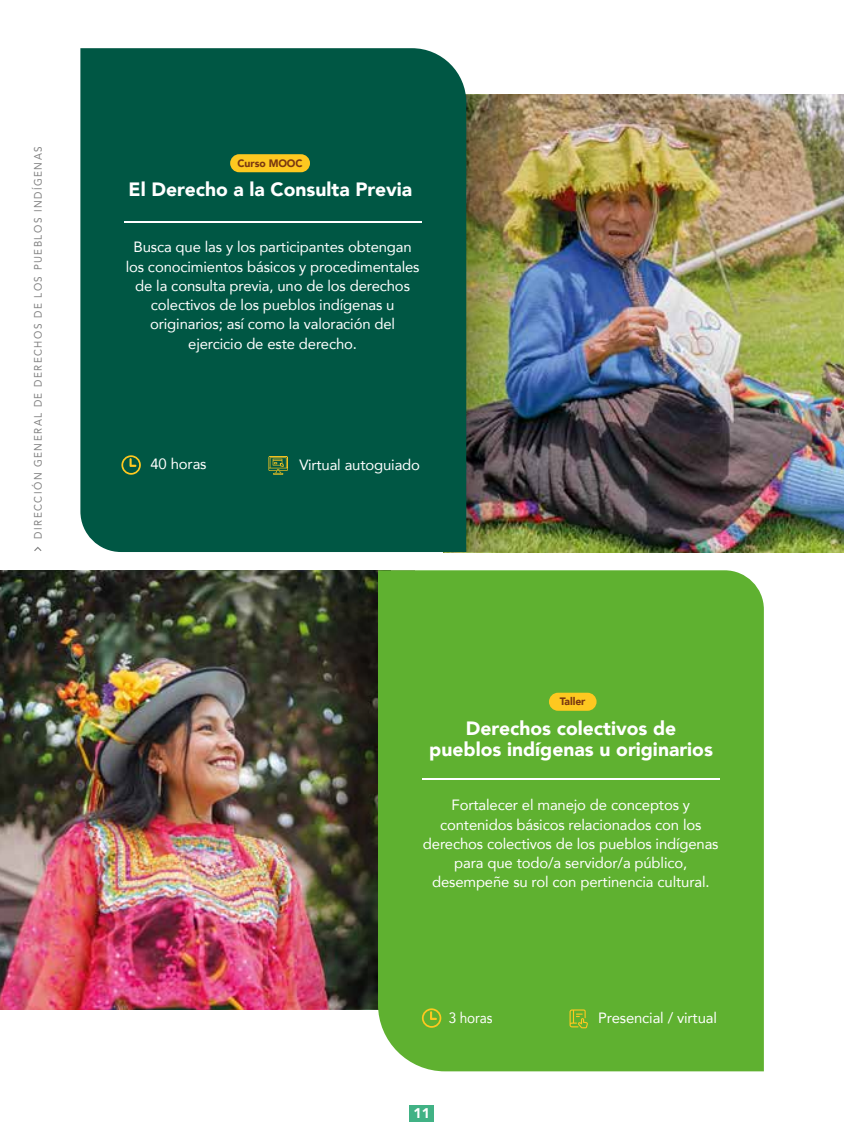
<style>
.page{position:relative;width:844px;height:1141px;background:#fff}
.page>*{position:absolute;margin:0;border:0;box-sizing:border-box;transform-origin:0 0}
.t1{font:900 19.25px/21px "Avenir";color:#fff;text-align:center}
.t2{font:14.88px/19.2px "Avenir";letter-spacing:-.01em;color:#fff;text-align:center}
.t3{font:14.88px "Avenir";letter-spacing:-.01em;color:#fff;scale:.91 1}
.t4{font:900 14px "Avenir";color:#fff}
.t5{font:10.85px "Avenir";letter-spacing:.15em;color:#828282;scale:.91 1}
.t6{font:900 10.67px "Avenir";letter-spacing:-.01em;color:#7a3811}
</style>
<div class="page">
<img style="left:538px;top:95px;width:305px;height:457px">
<img style="left:1px;top:570px;width:260px;height:439px">
<img style="left:261px;top:570px;width:117px;height:439px">
<img style="left:466px;top:95px;width:72px;height:457px">
<div style="left:80px;top:48px;width:386px;height:504px;background:#005744"></div>
<div style="left:378px;top:570px;width:385px;height:501px;background:#5fb130"></div>
<svg style="left:34px;top:547px;width:8px;height:4px"></svg>
<hr style="left:124px;top:221px;width:297px;height:1px;background:#fff">
<hr style="left:422px;top:779px;width:298px;height:1px;background:#fff">
<div style="left:549px;top:693px;width:47px;height:18px;background:#fec820;border-radius:9px"></div>
<svg style="left:121px;top:455px;width:20px;height:20px"></svg>
<svg style="left:268px;top:456px;width:20px;height:19px"></svg>
<div style="left:230px;top:154px;width:80px;height:18px;background:#fec820;border-radius:9px"></div>
<svg style="left:422px;top:1008px;width:19px;height:20px"></svg>
<svg style="left:569px;top:1009px;width:18px;height:19px"></svg>
<div style="left:409px;top:1105px;width:25px;height:16px;background:#41b285"></div>
<p class="t5" style="left:29px;top:539px;width:433px;rotate:-90deg">DIRECCIÓN GENERAL DE DERECHOS DE LOS PUEBLOS INDÍGENAS</p>
<p class="t6" style="left:237px;top:154px;width:67px">Curso MOOC</p>
<p class="t1" style="left:129px;top:178px;width:285px">El Derecho a la Consulta Previa</p>
<p class="t2" style="left:126px;top:237px;width:295px">Busca que las y los participantes obtengan los conocimientos básicos y procedimentales de la consulta previa, uno de los derechos colectivos de los pueblos indígenas u originarios; así como la valoración del ejercicio de este derecho.</p>
<p class="t2" style="left:150px;top:454px;width:58px">40 horas</p>
<p class="t2" style="left:299px;top:455px;width:122px">Virtual autoguiado</p>
<p class="t6" style="left:559px;top:692px;width:27px">Taller</p>
<p class="t1" style="left:429px;top:717px;width:285px">Derechos colectivos de pueblos indígenas u originarios</p>
<p class="t2" style="left:423px;top:795px;width:297px">Fortalecer el manejo de conceptos y contenidos básicos relacionados con los derechos colectivos de los pueblos indígenas para que todo/a servidor/a público, desempeñe su rol con pertinencia cultural.</p>
<p class="t3" style="left:448px;top:1006px;width:50px">3 horas</p>
<p class="t2" style="left:598px;top:1008px;width:120px">Presencial / virtual</p>
<p class="t4" style="left:413px;top:1101px;width:18px">11</p>
</div>
